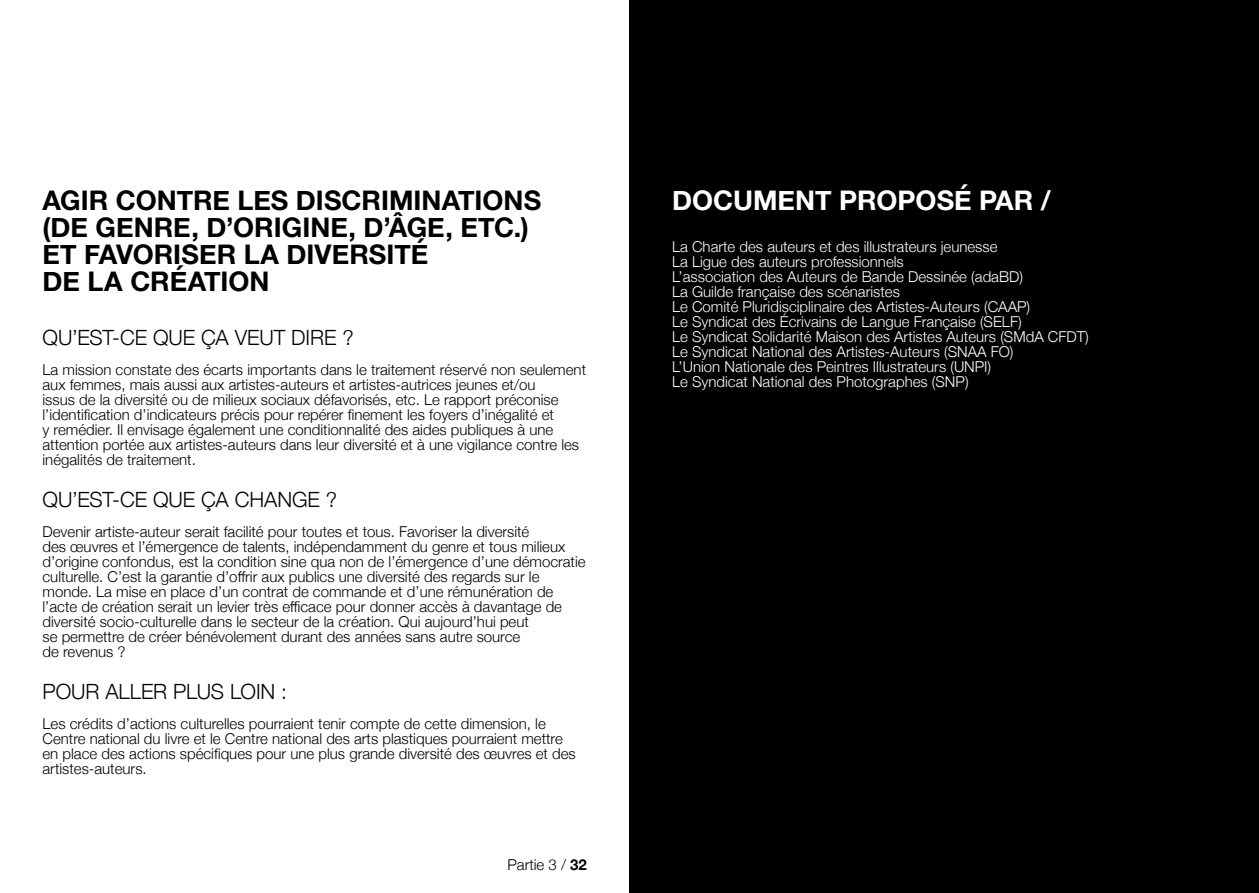
<style>
.page{position:relative;width:1259px;height:893px;background:#fff}
.page>*{position:absolute;margin:0;border:0;box-sizing:border-box;transform-origin:0 0}
.t1{font:700 27px/27px "Helvetica Neue";color:#000}
.t2{font:700 27px "Helvetica Neue";color:#fff}
.t3{font:300 21px "Helvetica Neue";letter-spacing:-.005em;color:#000}
.t4{font:300 15px/15px "Helvetica Neue";color:#000}
.t5{font:300 15px "Helvetica Neue";color:#fff}
.s1{font-weight:700}
</style>
<div class="page">
<div style="left:629px;top:0;width:630px;height:893px;background:#000"></div>
<p class="t1" style="left:43px;top:187px;width:500px">AGIR CONTRE LES DISCRIMINATIONS (DE GENRE, D’ORIGINE, D’ÂGE, ETC.)<br>ET FAVORISER LA DIVERSITÉ<br>DE LA CRÉATION</p>
<p class="t3" style="left:43px;top:320px;width:313px">QU’EST-CE QUE ÇA VEUT DIRE ?</p>
<p class="t4" style="left:43px;top:361px;width:545px">La mission constate des écarts importants dans le traitement réservé non seulement aux femmes, mais aussi aux artistes-auteurs et artistes-autrices jeunes et/ou<br>issus de la diversité ou de milieux sociaux défavorisés, etc. Le rapport préconise l’identification d’indicateurs précis pour repérer finement les foyers d’inégalité et<br>y remédier. Il envisage également une conditionnalité des aides publiques à une attention portée aux artistes-auteurs dans leur diversité et à une vigilance contre les inégalités de traitement.</p>
<p class="t3" style="left:43px;top:482px;width:296px">QU’EST-CE QUE ÇA CHANGE ?</p>
<p class="t4" style="left:43px;top:523px;width:488px">Devenir artiste-auteur serait facilité pour toutes et tous. Favoriser la diversité</p>
<p class="t4" style="left:43px;top:538px;width:544px">des œuvres et l’émergence de talents, indépendamment du genre et tous milieux d’origine confondus, est la condition sine qua non de l’émergence d’une démocratie culturelle. C’est la garantie d’offrir aux publics une diversité des regards sur le monde. La mise en place d’un contrat de commande et d’une rémunération de l’acte de création serait un levier très efficace pour donner accès à davantage de diversité socio-culturelle dans le secteur de la création. Qui aujourd’hui peut</p>
<p class="t4" style="left:43px;top:628px;width:479px">se permettre de créer bénévolement durant des années sans autre source</p>
<p class="t4" style="left:43px;top:643px;width:85px">de revenus ?</p>
<p class="t3" style="left:43px;top:674px;width:246px">POUR ALLER PLUS LOIN :</p>
<p class="t4" style="left:43px;top:715px;width:535px">Les crédits d’actions culturelles pourraient tenir compte de cette dimension, le Centre national du livre et le Centre national des arts plastiques pourraient mettre en place des actions spécifiques pour une plus grande diversité des œuvres et des artistes-auteurs.</p>
<p class="t4" style="left:507px;top:856px;width:81px">Partie 3 / <span class="s1">32</span></p>
<p class="t2" style="left:672px;top:179px;width:380px">DOCUMENT PROPOSÉ PAR /</p>
<p class="t5" style="left:672px;top:234px;width:327px">La Charte des auteurs et des illustrateurs jeunesse</p>
<p class="t5" style="left:672px;top:249px;width:233px">La Ligue des auteurs professionnels</p>
<p class="t5" style="left:672px;top:264px;width:352px">L’association des Auteurs de Bande Dessinée (adaBD)</p>
<p class="t5" style="left:672px;top:279px;width:229px">La Guilde française des scénaristes</p>
<p class="t5" style="left:672px;top:294px;width:360px">Le Comité Pluridisciplinaire des Artistes-Auteurs (CAAP)</p>
<p class="t5" style="left:672px;top:309px;width:351px">Le Syndicat des Écrivains de Langue Française (SELF)</p>
<p class="t5" style="left:672px;top:324px;width:418px">Le Syndicat Solidarité Maison des Artistes Auteurs (SMdA CFDT)</p>
<p class="t5" style="left:672px;top:339px;width:343px">Le Syndicat National des Artistes-Auteurs (SNAA FO)</p>
<p class="t5" style="left:672px;top:354px;width:321px">L’Union Nationale des Peintres Illustrateurs (UNPI)</p>
<p class="t5" style="left:672px;top:369px;width:298px">Le Syndicat National des Photographes (SNP)</p>
</div>
